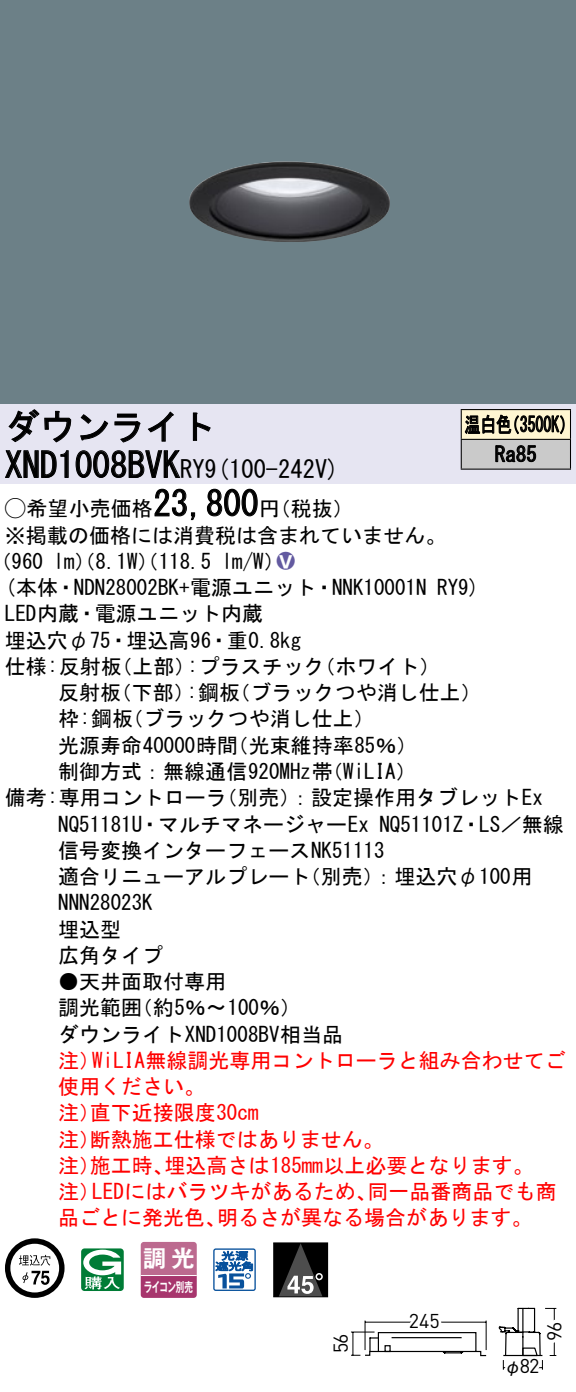
<style>
.page{position:relative;width:576px;height:1392px;background:#fff}
.page>*{position:absolute;margin:0;border:0;box-sizing:border-box;transform-origin:0 0}
.t1{font:35px "MS Gothic";color:#000}
.t2{font:24.5px "MS Gothic";color:#000}
.t3{font:23.1px "Gothic MB101 Pro De Bold 90 pv RKSJ H";color:#fff}
.t4{font:21px/26.2px "MS Gothic";color:#000}
.t5{font:21px/26.2px "MS Gothic";color:#f00}
.t6{font:21px/29.8px "MS Gothic";color:#000;scale:.75 1}
.t7{font:21px "Ford Classification 1";color:#635aa0}
.t8{font:19.95px "DINOT";letter-spacing:-.03em;color:#000}
.t9{font:17.5px "Gothic BBB Pro Medium 90 pv RKSJ H";color:#000}
.t10{font:13.3px "Gothic MB101 Pro De Bold 90 pv RKSJ H";letter-spacing:-.05em;color:#fff;scale:.65 1}
.s1{font-size:24.5px}
.s2{font-family:"Ford Classification 1"}
.s3{color:#fff}
</style>
<div class="page">
<div style="left:0;top:0;width:575px;height:404px;background:#6c8087"></div>
<img style="left:189px;top:161px;width:201px;height:81px">
<div style="left:0;top:404px;width:575px;height:79px;background:#e6e5f2"></div>
<svg style="left:8px;top:409px;width:64px;height:34px"></svg>
<svg style="left:80px;top:413px;width:60px;height:30px"></svg>
<svg style="left:148px;top:411px;width:25px;height:31px"></svg>
<svg style="left:192px;top:412px;width:19px;height:29px"></svg>
<svg style="left:5px;top:450px;width:64px;height:28px"></svg>
<svg style="left:75px;top:450px;width:106px;height:28px"></svg>
<svg style="left:154px;top:488px;width:42px;height:32px"></svg>
<svg style="left:207px;top:488px;width:51px;height:29px"></svg>
<svg style="left:5px;top:1238px;width:59px;height:59px"></svg>
<svg style="left:81px;top:1248px;width:43px;height:42px"></svg>
<svg style="left:140px;top:1241px;width:56px;height:56px;background:#b65a85"></svg>
<hr style="left:141px;top:1274px;width:55px;height:2px;background:#fff">
<svg style="left:213px;top:1248px;width:43px;height:42px"></svg>
<div style="left:273px;top:1242px;width:55px;height:55px;border:1px solid #000"></div>
<div style="left:273px;top:1242px;width:54px;height:54px;background:#000"></div>
<svg style="left:279px;top:1243px;width:43px;height:53px"></svg>
<div style="left:461px;top:409px;width:109px;height:30px;background:#fff6d2"></div>
<div style="left:461px;top:439px;width:109px;height:30px;background:#cacaca"></div>
<hr style="left:460px;top:409px;width:110px;height:1px;background:#000">
<hr style="left:569px;top:410px;width:2px;height:29px;background:#000">
<hr style="left:460px;top:439px;width:110px;height:1px;background:#000">
<hr style="left:569px;top:440px;width:2px;height:28px;background:#000">
<hr style="left:460px;top:468px;width:110px;height:2px;background:#000">
<svg style="left:460px;top:410px;width:104px;height:58px"></svg>
<svg style="left:351px;top:1320px;width:136px;height:37px"></svg>
<svg style="left:498px;top:1307px;width:59px;height:63px"></svg>
<h1 class="t1" style="left:5px;top:409px;width:212px">ダウンライト</h1>
<p class="t2" style="left:204px;top:456px;width:136px">(9 100-242 (V</p>
<h1 class="t1" style="left:5px;top:447px;width:201px">XND1008BVK<span class="s1">RY</span></h1>
<h1 class="t1" style="left:153px;top:486px;width:106px">23,800</h1>
<p class="t4" style="left:5px;top:495px;width:442px"><span class="s2">A</span>希望小売価格<br>※掲載の価格には消費税は含まれていません。</p>
<p class="t7" style="left:277px;top:550px;width:19px">2<span class="s3">8</span></p>
<p class="t4" style="left:259px;top:495px;width:96px">（円税抜(</p>
<p class="t4" style="left:222px;top:548px;width:64px">l m (W/</p>
<p class="t4" style="left:-9px;top:548px;width:54px">（960</p>
<p class="t4" style="left:54px;top:548px;width:159px">lm）（8.1 ）（W 118.5</p>
<p class="t6" style="left:494px;top:409px;width:57px;text-indent:-30px">温白色<br>Ra85</p>
<p class="t6" style="left:504px;top:409px;width:96px">（3500 (K</p>
<p class="t4" style="left:5px;top:574px;width:423px">(本体・NDN28002BK+電源ユニット・NNK10001N</p>
<p class="t4" style="left:5px;top:600px;width:259px">LED内蔵・電源ユニット内蔵</p>
<p class="t4" style="left:5px;top:627px;width:297px">埋込穴φ75・埋込高96・重0.8kg</p>
<p class="t4" style="left:314px;top:653px;width:127px">（ホワイト(</p>
<p class="t4" style="left:187px;top:653px;width:139px">:プラスチック</p>
<p class="t4" style="left:5px;top:653px;width:118px">仕様:反射板</p>
<p class="t4" style="left:111px;top:653px;width:85px">（上部）</p>
<p class="t4" style="left:437px;top:574px;width:44px">RY (9</p>
<p class="t4" style="left:58px;top:679px;width:65px">反射板</p>
<p class="t4" style="left:111px;top:679px;width:85px">（下部）</p>
<p class="t4" style="left:229px;top:679px;width:253px">（ブラックつや消し仕上(</p>
<p class="t4" style="left:187px;top:679px;width:55px">:鋼板</p>
<p class="t4" style="left:122px;top:705px;width:254px">（ブラックつや消し仕上(</p>
<p class="t4" style="left:58px;top:705px;width:76px">枠:鋼板</p>
<p class="t4" style="left:58px;top:732px;width:181px">光源寿命40000時間</p>
<p class="t4" style="left:227px;top:732px;width:191px">（光束維持率85％(</p>
<p class="t4" style="left:216px;top:758px;width:328px;text-indent:-158px">制御方式：無線通信920MHz帯<br>（別売：）設定操作用タブレットEx</p>
<p class="t4" style="left:322px;top:758px;width:96px">（WiLIA(</p>
<p class="t4" style="left:5px;top:784px;width:223px">備考:専用コントローラ</p>
<p class="t4" style="left:58px;top:810px;width:312px">NQ51181 ・U マルチマネージャーEx</p>
<p class="t4" style="left:58px;top:837px;width:328px">信号変換インターフェースNK51113</p>
<p class="t4" style="left:300px;top:863px;width:234px">（別売：）埋込穴φ100用</p>
<p class="t4" style="left:379px;top:810px;width:186px">NQ51101 ・Z LS／無線</p>
<p class="t4" style="left:58px;top:863px;width:253px">適合リニューアルプレート<br>NNN28023K<br>埋込型<br>広角タイプ</p>
<p class="t4" style="left:132px;top:968px;width:171px;text-indent:-73px">●天井面取付専用<br>（約5％〜100％(</p>
<p class="t4" style="left:58px;top:994px;width:286px">調光範囲<br>ダウンライトXND1008BV相当品</p>
<p class="t5" style="left:92px;top:1047px;width:475px">WiLIA無線調光専用コントローラと組み合わせてご</p>
<p class="t5" style="left:58px;top:1047px;width:43px">注）</p>
<p class="t5" style="left:58px;top:1073px;width:148px">使用ください。</p>
<p class="t5" style="left:90px;top:1099px;width:170px">直下近接限度30cm</p>
<p class="t5" style="left:90px;top:1099px;width:295px;text-indent:-32px">注）<br>断熱施工仕様ではありません。</p>
<p class="t5" style="left:58px;top:1125px;width:43px">注）</p>
<p class="t5" style="left:164px;top:1152px;width:370px">埋込高さは185mm以上必要となります。</p>
<p class="t5" style="left:90px;top:1152px;width:85px">施工時、</p>
<p class="t5" style="left:58px;top:1152px;width:43px">注）</p>
<p class="t5" style="left:92px;top:1178px;width:286px">LEDにはバラツキがあるため、</p>
<p class="t5" style="left:367px;top:1178px;width:190px">同一品番商品でも商</p>
<p class="t5" style="left:58px;top:1178px;width:43px">注）</p>
<p class="t5" style="left:58px;top:1204px;width:169px">品ごとに発光色、</p>
<p class="t5" style="left:217px;top:1204px;width:317px">明るさが異なる場合があります。</p>
<p class="t3" style="left:143px;top:1239px;width:53px">調光</p>
<p class="t10" style="left:144px;top:1275px;width:77px">ライコン別売</p>
<p class="t8" style="left:327px;top:1353px;width:22px;rotate:-90deg">56</p>
<p class="t8" style="left:408px;top:1307px;width:33px">245</p>
<p class="t8" style="left:519px;top:1352px;width:21px">82</p>
<p class="t9" style="left:504px;top:1352px;width:19px">φ</p>
<p class="t8" style="left:540px;top:1340px;width:21px;rotate:-90deg">96</p>
</div>
